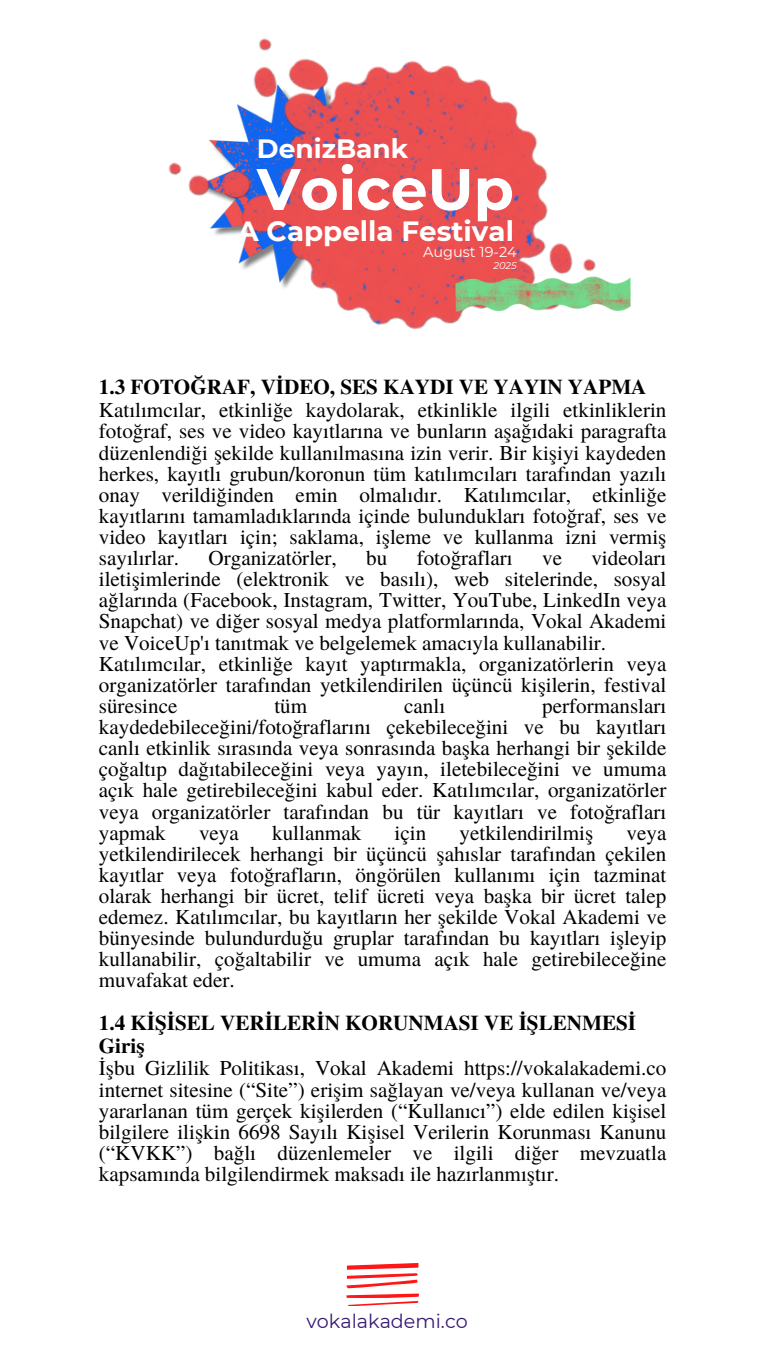
<style>
.page{position:relative;width:765px;height:1362px;background:#fff}
.page>*{position:absolute;margin:0;border:0;box-sizing:border-box;transform-origin:0 0}
.t1{font:700 58.5px "Montserrat";color:#fff}
.t2{font:700 27.6px "Montserrat";color:#fff}
.t3{font:700 26.4px "Montserrat";color:#fff}
.t4{font:21px/21px "Te X Gyre Termes";color:#000;text-align:justify}
.t5{font:700 21px/22.8px "Te X Gyre Termes";color:#000}
.t6{font:19.2px "Montserrat";color:#381974}
.t7{font:14.4px "Montserrat";color:#fff}
.t8{font:italic 9.9px "Montserrat";color:#fff}
</style>
<div class="page">
<svg style="left:346px;top:1263px;width:72px;height:42px"></svg>
<img style="left:168px;top:38px;width:380px;height:292px">
<img style="left:448px;top:206px;width:183px;height:124px">
<p class="t3" style="left:257px;top:132px;width:153px">DenizBank</p>
<h1 class="t1" style="left:257px;top:153px;width:259px">VoiceUp</h1>
<h2 class="t2" style="left:238px;top:214px;width:278px">A Cappella Festival</h2>
<p class="t7" style="left:423px;top:243px;width:95px">August 19-24</p>
<p class="t8" style="left:493px;top:259px;width:25px">2025</p>
<p class="t5" style="left:99px;top:375px;width:549px">1.3 FOTOĞRAF, VİDEO, SES KAYDI VE YAYIN YAPMA</p>
<p class="t4" style="left:99px;top:398px;width:569px">Katılımcılar, etkinliğe kaydolarak, etkinlikle ilgili etkinliklerin fotoğraf, ses ve video kayıtlarına ve bunların aşağıdaki paragrafta düzenlendiği şekilde kullanılmasına izin verir. Bir kişiyi kaydeden herkes, kayıtlı grubun/koronun tüm katılımcıları tarafından yazılı onay verildiğinden emin olmalıdır. Katılımcılar, etkinliğe kayıtlarını tamamladıklarında içinde bulundukları fotoğraf, ses ve video kayıtları için; saklama, işleme ve kullanma izni vermiş sayılırlar.</p>
<p class="t4" style="left:99px;top:546px;width:569px;text-align:left;text-indent:493px">videoları iletişimlerinde (elektronik ve basılı), web sitelerinde, sosyal ağlarında (Facebook, Instagram, Twitter, YouTube, LinkedIn veya Snapchat) ve diğer sosyal medya platformlarında, Vokal Akademi ve VoiceUp'ı tanıtmak ve belgelemek amacıyla kullanabilir.<br>Katılımcılar, etkinliğe kayıt yaptırmakla, organizatörlerin veya organizatörler tarafından yetkilendirilen üçüncü kişilerin, festival süresince</p>
<p class="t4" style="left:209px;top:546px;width:130px">Organizatörler,</p>
<p class="t4" style="left:366px;top:546px;width:23px">bu</p>
<p class="t4" style="left:417px;top:546px;width:98px">fotoğrafları</p>
<p class="t4" style="left:542px;top:546px;width:21px">ve</p>
<p class="t4" style="left:99px;top:694px;width:569px;text-indent:443px">performansları kaydedebileceğini/fotoğraflarını çekebileceğini ve bu kayıtları canlı etkinlik sırasında veya sonrasında başka herhangi bir şekilde çoğaltıp dağıtabileceğini veya yayın, iletebileceğini ve umuma açık hale getirebileceğini kabul eder. Katılımcılar, organizatörler veya organizatörler tarafından bu tür kayıtları ve fotoğrafları yapmak</p>
<p class="t4" style="left:274px;top:694px;width:34px">tüm</p>
<p class="t4" style="left:404px;top:694px;width:43px">canlı</p>
<p class="t4" style="left:199px;top:821px;width:41px">veya</p>
<p class="t4" style="left:272px;top:821px;width:91px">kullanmak</p>
<p class="t4" style="left:395px;top:821px;width:33px">için</p>
<p class="t4" style="left:460px;top:821px;width:135px">yetkilendirilmiş</p>
<p class="t4" style="left:99px;top:821px;width:569px;text-indent:528px">veya yetkilendirilecek herhangi bir üçüncü şahıslar tarafından çekilen kayıtlar veya fotoğrafların, öngörülen kullanımı için tazminat olarak herhangi bir ücret, telif ücreti veya başka bir ücret talep edemez. Katılımcılar, bu kayıtların her şekilde Vokal Akademi ve bünyesinde bulundurduğu gruplar tarafından bu kayıtları işleyip kullanabilir, çoğaltabilir ve umuma açık hale getirebileceğine muvafakat eder.</p>
<p class="t5" style="left:99px;top:1010px;width:539px">1.4 KİŞİSEL VERİLERİN KORUNMASI VE İŞLENMESİ<br>Giriş</p>
<p class="t4" style="left:99px;top:1056px;width:569px">İşbu Gizlilik Politikası, Vokal Akademi https://vokalakademi.co internet sitesine (“Site”) erişim sağlayan ve/veya kullanan ve/veya yararlanan tüm gerçek kişilerden (“Kullanıcı”) elde edilen kişisel bilgilere ilişkin 6698 Sayılı Kişisel Verilerin Korunması Kanunu (“KVKK”) bağlı düzenlemeler ve ilgili diğer mevzuatla kapsamında bilgilendirmek maksadı ile hazırlanmıştır.</p>
<p class="t6" style="left:307px;top:1309px;width:163px">vokalakademi.co</p>
</div>
